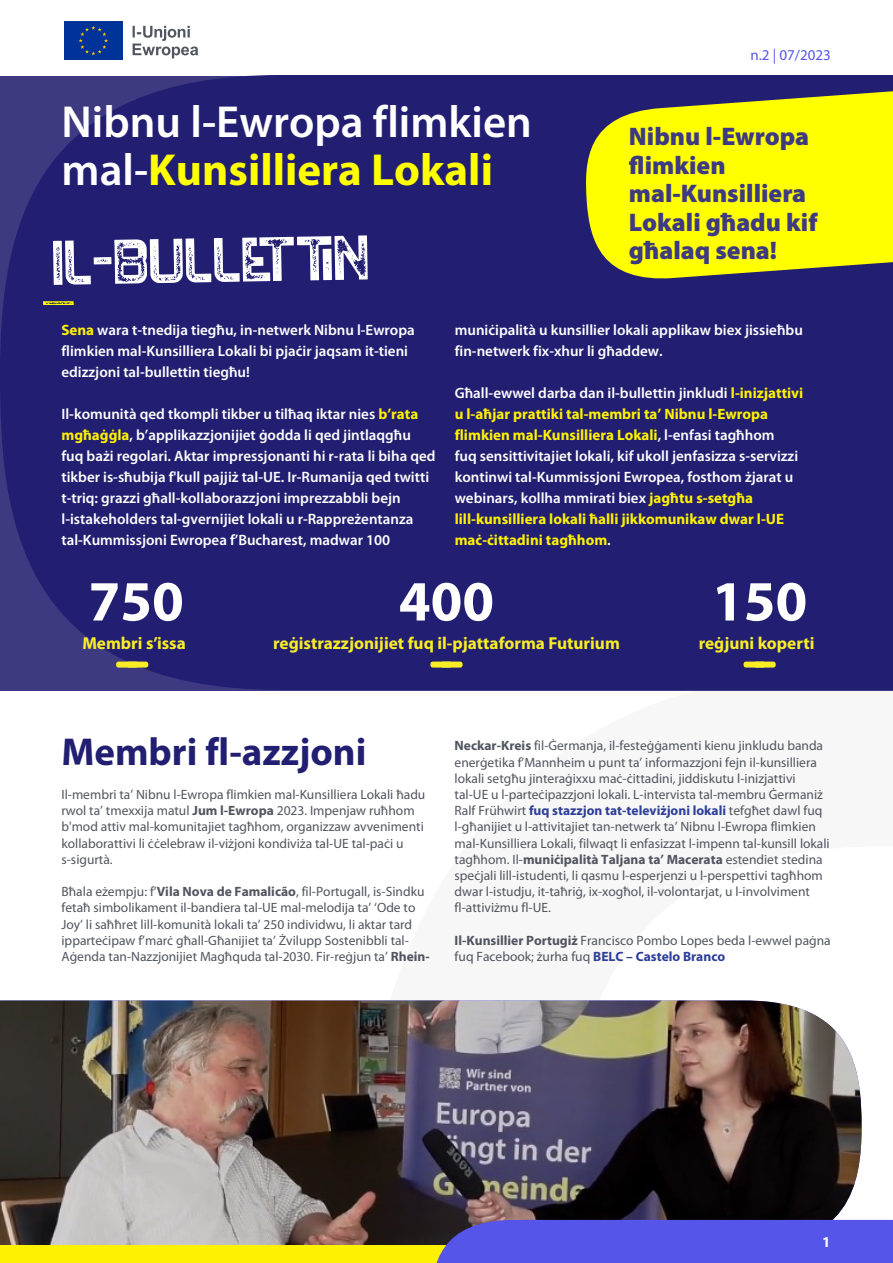
<style>
.page{position:relative;width:893px;height:1263px;background:#fff}
.page>*{position:absolute;margin:0;border:0;box-sizing:border-box;transform-origin:0 0}
.t1{font:62.85px "NORTHDENROUGH Regular";color:#fff}
.t2{font:700 57.3px "Myriad Pro";color:#fff}
.t3{font:600 45px/48px "Myriad Pro";color:#fff}
.t4{font:700 39px "Myriad Pro";color:#221f72}
.t5{font:900 25.5px/28.5px "Myriad Pro";color:#3e3a82}
.t6{font:700 17.25px "Myriad Pro";color:#f9ed25}
.t7{font:600 15px/21px "Myriad Pro";color:#fff}
.t8{font:700 15px "Myriad Pro";color:#fff200}
.t9{font:15px "Myriad Pro";color:#5556e9}
.t10{font:700 15px "Myriad Pro";color:#fff}
.t11{font:13.5px/16.2px "Myriad Pro";color:#515560}
.s1{font-weight:700;color:#ff0}
.s2{font-weight:700;color:#fff200}
.s3{font-weight:600;color:#fff}
.s4{font-weight:700}
.s5{font-weight:700;color:#2d3e99}
</style>
<div class="page">
<img style="left:0;top:1000px;width:862px;height:245px">
<div style="left:0;top:1245px;width:893px;height:18px;background:#fff200"></div>
<div style="left:64px;top:21px;width:59px;height:39px;background:#039"></div>
<svg style="left:79px;top:26px;width:29px;height:29px"></svg>
<svg style="left:133px;top:26px;width:65px;height:32px"></svg>
<div style="left:0;top:75px;width:893px;height:615px;background:#221f72"></div>
<svg style="left:43px;top:301px;width:31px;height:4px"></svg>
<div style="left:431px;top:1220px;width:462px;height:43px;background:#5556e9"></div>
<svg style="left:116px;top:662px;width:32px;height:6px"></svg>
<svg style="left:430px;top:662px;width:33px;height:6px"></svg>
<svg style="left:743px;top:662px;width:33px;height:6px"></svg>
<svg style="left:584px;top:82px;width:309px;height:201px;background:#d4d316"></svg>
<p class="t9" style="left:750px;top:47px;width:82px">n.2 | 07/2023</p>
<p class="t3" style="left:62px;top:98px;width:472px">Nibnu l-Ewropa flimkien mal-<span class="s1">Kunsilliera Lokali</span></p>
<p class="t5" style="left:629px;top:123px;width:182px">Nibnu l-Ewropa</p>
<p class="t5" style="left:629px;top:151px;width:98px">flimkien</p>
<p class="t5" style="left:629px;top:180px;width:179px">mal-Kunsilliera</p>
<p class="t5" style="left:629px;top:208px;width:190px">Lokali għadu kif għalaq sena!</p>
<p class="t1" style="left:51px;top:226px;width:319px;rotate:-1deg">il-Bulletti n</p>
<p class="t7" style="left:62px;top:320px;width:355px"><span class="s2">Sena</span> wara t-tnedija tiegħu, in-netwerk Nibnu l-Ewropa flimkien mal-Kunsilliera Lokali bi pjaċir jaqsam it-tieni edizzjoni tal-bullettin tiegħu!</p>
<p class="t7" style="left:62px;top:404px;width:376px">Il-komunità qed tkompli tikber u tilħaq iktar nies <span class="s2">b’rata mgħaġġla</span>, b’applikazzjonijiet ġodda li qed jintlaqgħu fuq bażi regolari. Aktar impressjonanti hi r-rata li biha qed tikber is-sħubija f'kull pajjiż tal-UE. Ir-Rumanija qed twitti t-triq: grazzi għall-kollaborazzjoni imprezzabbli bejn l-istakeholders tal-gvernijiet lokali u r-Rappreżentanza tal-Kummissjoni Ewropea f’Bucharest, madwar 100</p>
<p class="t7" style="left:455px;top:320px;width:350px">muniċipalità u kunsillier lokali applikaw biex jissieħbu</p>
<p class="t7" style="left:455px;top:341px;width:209px">fin-netwerk fix-xhur li għaddew.</p>
<p class="t7" style="left:455px;top:383px;width:350px">Għall-ewwel darba dan il-bullettin jinkludi <span class="s2">l-inizjattivi u l-aħjar prattiki tal-membri ta’ Nibnu l-Ewropa flimkien mal-Kunsilliera Lokali</span>, l-enfasi tagħhom<br>fuq sensittivitajiet lokali, kif ukoll jenfasizza s-servizzi kontinwi tal-Kummissjoni Ewropea, fosthom żjarat u webinars, kollha mmirati biex <span class="s2">jagħtu s-setgħa</span></p>
<p class="t8" style="left:455px;top:511px;width:331px">lill-kunsilliera lokali ħalli jikkomunikaw dwar l-UE</p>
<p class="t8" style="left:455px;top:532px;width:158px">maċ-ċittadini tagħhom<span class="s3">.</span></p>
<p class="t2" style="left:89px;top:569px;width:97px">750</p>
<p class="t2" style="left:399px;top:569px;width:97px">400</p>
<p class="t2" style="left:712px;top:569px;width:97px">150</p>
<p class="t6" style="left:82px;top:634px;width:105px">Membri s’issa</p>
<p class="t6" style="left:273px;top:634px;width:348px">reġistrazzjonijiet fuq il-pjattaforma Futurium</p>
<p class="t6" style="left:699px;top:634px;width:117px">reġjuni koperti</p>
<p class="t4" style="left:62px;top:730px;width:306px">Membri fl-azzjoni</p>
<p class="t11" style="left:62px;top:787px;width:365px">Il-membri ta’ Nibnu l-Ewropa flimkien mal-Kunsilliera Lokali ħadu rwol ta’ tmexxija matul <span class="s4">Jum l-Ewropa</span> 2023. Impenjaw ruħhom b'mod attiv mal-komunitajiet tagħhom, organizzaw avvenimenti kollaborattivi li ċċelebraw il-viżjoni kondiviża tal-UE tal-paċi u s-sigurtà.</p>
<p class="t11" style="left:62px;top:884px;width:370px">Bħala eżempju: f’<span class="s4">Vila Nova de Famalicão</span>, fil-Portugall, is-Sindku fetaħ simbolikament il-bandiera tal-UE mal-melodija ta’ ‘Ode to Joy’ li saħħret lill-komunità lokali ta’ 250 individwu, li aktar tard ipparteċipaw f’marċ għall-Għanijiet ta’ Żvilupp Sostenibbli tal-Aġenda tan-Nazzjonijiet Magħquda tal-2030. Fir-reġjun ta’ <span class="s4">Rhein-</span></p>
<p class="t11" style="left:455px;top:738px;width:377px"><span class="s4">Neckar-Kreis</span> fil-Ġermanja, il-festeġġamenti kienu jinkludu banda enerġetika f’Mannheim u punt ta’ informazzjoni fejn il-kunsilliera lokali setgħu jinteraġixxu maċ-ċittadini, jiddiskutu l-inizjattivi tal-UE u l-parteċipazzjoni lokali. L-intervista tal-membru Ġermaniż Ralf Frühwirt <span class="s5">fuq stazzjon tat-televiżjoni lokali</span> tefgħet dawl fuq l-għanijiet u l-attivitajiet tan-netwerk ta’ Nibnu l-Ewropa flimkien mal-Kunsilliera Lokali, filwaqt li enfasizzat l-impenn tal-kunsill lokali tagħhom. Il-<span class="s4">muniċipalità Taljana ta’ Macerata</span> estendiet stedina speċjali lill-istudenti, li qasmu l-esperjenzi u l-perspettivi tagħhom dwar l-istudju, it-taħriġ, ix-xogħol, il-volontarjat, u l-involviment fl-attiviżmu fl-UE.</p>
<p class="t11" style="left:455px;top:932px;width:378px"><span class="s4">Il-Kunsillier Portugiż</span> Francisco Pombo Lopes beda l-ewwel paġna fuq Facebook; żurha fuq <span class="s5">BELC – Castelo Branco</span></p>
<p class="t10" style="left:822px;top:1233px;width:10px">1</p>
</div>
